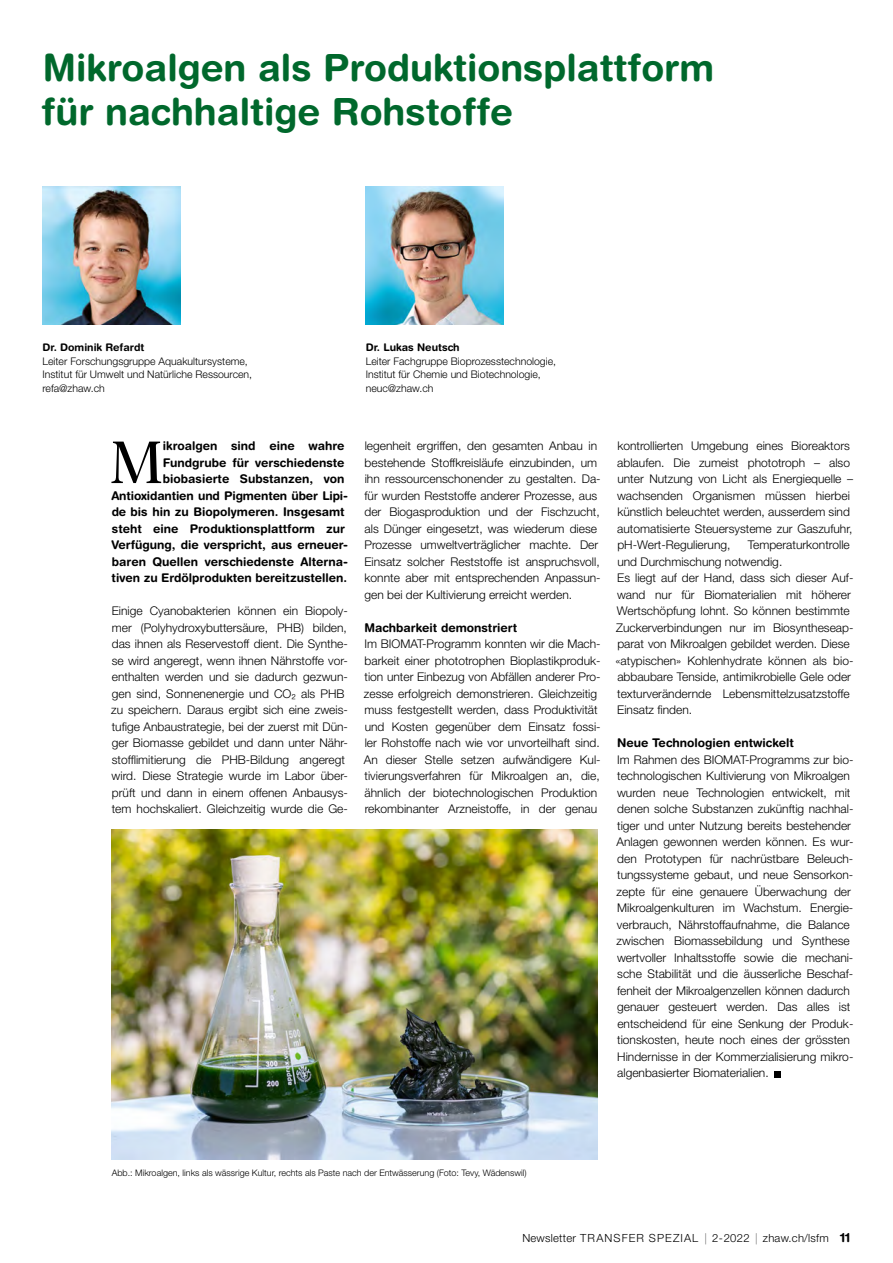
<style>
.page{position:relative;width:893px;height:1263px;background:#fff}
.page>*{position:absolute;margin:0;border:0;box-sizing:border-box;transform-origin:0 0}
.Lead{font:58.8px "New York Large";color:#000}
.Fachgebiet{font:700 37.5px/43.5px "Helvetica Rounded LT Std";color:#00682c}
.Lauftext_kleiner{font:300 12px/16.5px "Helvetica Neue LT Pro";color:#000}
.Lead-2{font:700 12px "Helvetica Rounded LT Std";color:#000}
.Lauftext_kleiner-2{font:700 12px "Helvetica Rounded LT Std";color:#000}
.t1{font:300 11.25px "Helvetica Neue LT Std";letter-spacing:.02em;color:#000}
.Kontakt_kleiner{font:300 10.5px/13.5px "Helvetica Neue LT Std";color:#000}
.Kontakt_kleiner-2{font:700 10.5px "Helvetica Rounded LT Std";color:#000}
.Bildlegende{font:300 9px "Helvetica Neue LT Std";color:#000}
.s1{font-family:"Helvetica Rounded LT Std";font-weight:700;font-size:12.75px}
</style>
<div class="page">
<svg style="left:775px;top:1071px;width:6px;height:6px"></svg>
<img style="left:43px;top:186px;width:138px;height:138px">
<img style="left:366px;top:186px;width:138px;height:138px">
<img style="left:111px;top:830px;width:487px;height:330px">
<p class="Fachgebiet" style="left:42px;top:45px;width:674px">Mikroalgen als Produktionsplattform für nachhaltige Rohstoffe</p>
<p class="Kontakt_kleiner-2" style="left:43px;top:341px;width:103px">Dr. Dominik Refardt</p>
<p class="Kontakt_kleiner" style="left:43px;top:354px;width:211px">Leiter Forschungsgruppe Aquakultursysteme,<br>Institut für Umwelt und Natürliche Ressourcen, refa@zhaw.ch</p>
<p class="Kontakt_kleiner-2" style="left:366px;top:341px;width:96px">Dr. Lukas Neutsch</p>
<p class="Kontakt_kleiner" style="left:366px;top:354px;width:192px">Leiter Fachgruppe Bioprozesstechnologie,<br>Institut für Chemie und Biotechnologie, neuc@zhaw.ch</p>
<p class="Lead" style="left:111px;top:427px;width:53px">M</p>
<p class="Lead-2" style="left:163px;top:438px;width:183px">ikroalgen sind eine wahre</p>
<p class="Lead-2" style="left:163px;top:455px;width:183px">Fundgrube für verschiedenste</p>
<p class="Lead-2" style="left:163px;top:471px;width:183px">biobasierte Substanzen, von</p>
<p class="Lead-2" style="left:111px;top:488px;width:238px">Antioxidantien und Pigmenten über Lipi-</p>
<p class="Lead-2" style="left:112px;top:504px;width:234px">de bis hin zu Biopolymeren. Insgesamt</p>
<p class="Lead-2" style="left:112px;top:521px;width:235px">steht eine Produktionsplattform zur</p>
<p class="Lead-2" style="left:111px;top:537px;width:238px">Verfügung, die verspricht, aus erneuer-</p>
<p class="Lead-2" style="left:112px;top:554px;width:238px">baren Quellen verschiedenste Alterna-</p>
<p class="Lead-2" style="left:112px;top:570px;width:237px">tiven zu Erdölprodukten bereitzustellen.</p>
<p class="Lauftext_kleiner" style="left:112px;top:602px;width:238px;text-align:justify">Einige Cyanobakterien können ein Biopoly&shy;mer (Polyhydroxybuttersäure, PHB) bilden, das ihnen als Reservestoff dient. Die Synthe&shy;se wird angeregt, wenn ihnen Nährstoffe vor&shy;enthalten werden und sie dadurch gezwun&shy;gen sind, Sonnenenergie und CO</p>
<p class="Lauftext_kleiner" style="left:111px;top:685px;width:238px;text-indent:190px">als PHB zu speichern. Daraus ergibt sich eine zweis&shy;tufige Anbaustrategie, bei der zuerst mit Dün&shy;ger Biomasse gebildet und dann unter Nähr&shy;stofflimitierung die PHB-Bildung angeregt wird. Diese Strategie wurde im Labor über&shy;prüft und dann in einem offenen Anbausys&shy;tem hochskaliert. Gleichzeitig wurde die Ge-</p>
<p class="Lauftext_kleiner" style="left:291px;top:691px;width:6px">²</p>
<p class="Lauftext_kleiner" style="left:364px;top:437px;width:238px">legenheit ergriffen, den gesamten Anbau in bestehende Stoffkreisläufe einzubinden, um ihn ressourcenschonender zu gestalten. Da&shy;für wurden Reststoffe anderer Prozesse, aus der Biogasproduktion und der Fischzucht, als Dünger eingesetzt, was wiederum diese Prozesse umweltverträglicher machte. Der Einsatz solcher Reststoffe ist anspruchsvoll, konnte aber mit entsprechenden Anpassun&shy;gen bei der Kultivierung erreicht werden.</p>
<p class="Lauftext_kleiner-2" style="left:364px;top:620px;width:154px">Machbarkeit demonstriert</p>
<p class="Lauftext_kleiner" style="left:364px;top:635px;width:238px">Im BIOMAT-Programm konnten wir die Mach&shy;barkeit einer phototrophen Bioplastikproduk&shy;tion unter Einbezug von Abfällen anderer Pro&shy;zesse erfolgreich demonstrieren. Gleichzeitig muss festgestellt werden, dass Produktivität und Kosten gegenüber dem Einsatz fossi&shy;ler Rohstoffe nach wie vor unvorteilhaft sind.<br>An dieser Stelle setzen aufwändigere Kul&shy;tivierungsverfahren für Mikroalgen an, die, ähnlich der biotechnologischen Produktion rekombinanter Arzneistoffe, in der genau</p>
<p class="Lauftext_kleiner" style="left:617px;top:437px;width:237px">kontrollierten Umgebung eines Bioreaktors ablaufen. Die zumeist phototroph – also unter Nutzung von Licht als Energiequelle – wachsenden Organismen müssen hierbei künstlich beleuchtet werden, ausserdem sind automatisierte Steuersysteme zur Gaszufuhr, pH-Wert-Regulierung,</p>
<p class="Lauftext_kleiner" style="left:617px;top:536px;width:234px;text-indent:130px">Temperaturkontrolle und Durchmischung notwendig.</p>
<p class="Lauftext_kleiner" style="left:615px;top:569px;width:239px">Es liegt auf der Hand, dass sich dieser Auf&shy;wand nur für Biomaterialien mit höherer Wertschöpfung lohnt. So können bestimmte Zuckerverbindungen nur im Biosyntheseap&shy;parat von Mikroalgen gebildet werden. Diese «atypischen» Kohlenhydrate können als bio&shy;abbaubare Tenside, antimikrobielle Gele oder texturverändernde Lebensmittelzusatzstoffe Einsatz finden.</p>
<p class="Lauftext_kleiner-2" style="left:617px;top:735px;width:178px">Neue Technologien entwickelt</p>
<p class="Lauftext_kleiner" style="left:617px;top:751px;width:238px">Im Rahmen des BIOMAT-Programms zur bio&shy;technologischen Kultivierung von Mikroalgen wurden neue Technologien entwickelt, mit denen solche Substanzen zukünftig nachhal&shy;tiger und unter Nutzung bereits bestehender Anlagen gewonnen werden können. Es wur&shy;den Prototypen für nachrüstbare Beleuch&shy;tungssysteme gebaut, und neue Sensorkon&shy;zepte für eine genauere Überwachung der Mikroalgenkulturen im Wachstum. Energie&shy;verbrauch, Nährstoffaufnahme, die Balance zwischen Biomassebildung und Synthese wertvoller Inhaltsstoffe sowie die mechani&shy;sche Stabilität und die äusserliche Beschaf&shy;fenheit der Mikroalgenzellen können dadurch genauer gesteuert werden. Das alles ist entscheidend für eine Senkung der Produk&shy;tionskosten, heute noch eines der grössten Hindernisse in der Kommerzialisierung mikro&shy;algenbasierter Biomaterialien.</p>
<p class="Bildlegende" style="left:112px;top:1167px;width:416px">Abb.: Mikroalgen, links als wässrige Kultur, rechts als Paste nach der Entwässerung (Foto: Tevy, Wädenswil)</p>
<p class="t1" style="left:522px;top:1231px;width:329px">Newsletter TRANSFER SPEZIAL | 2-2022 | zhaw.ch/lsfm <span class="s1">11</span></p>
</div>
